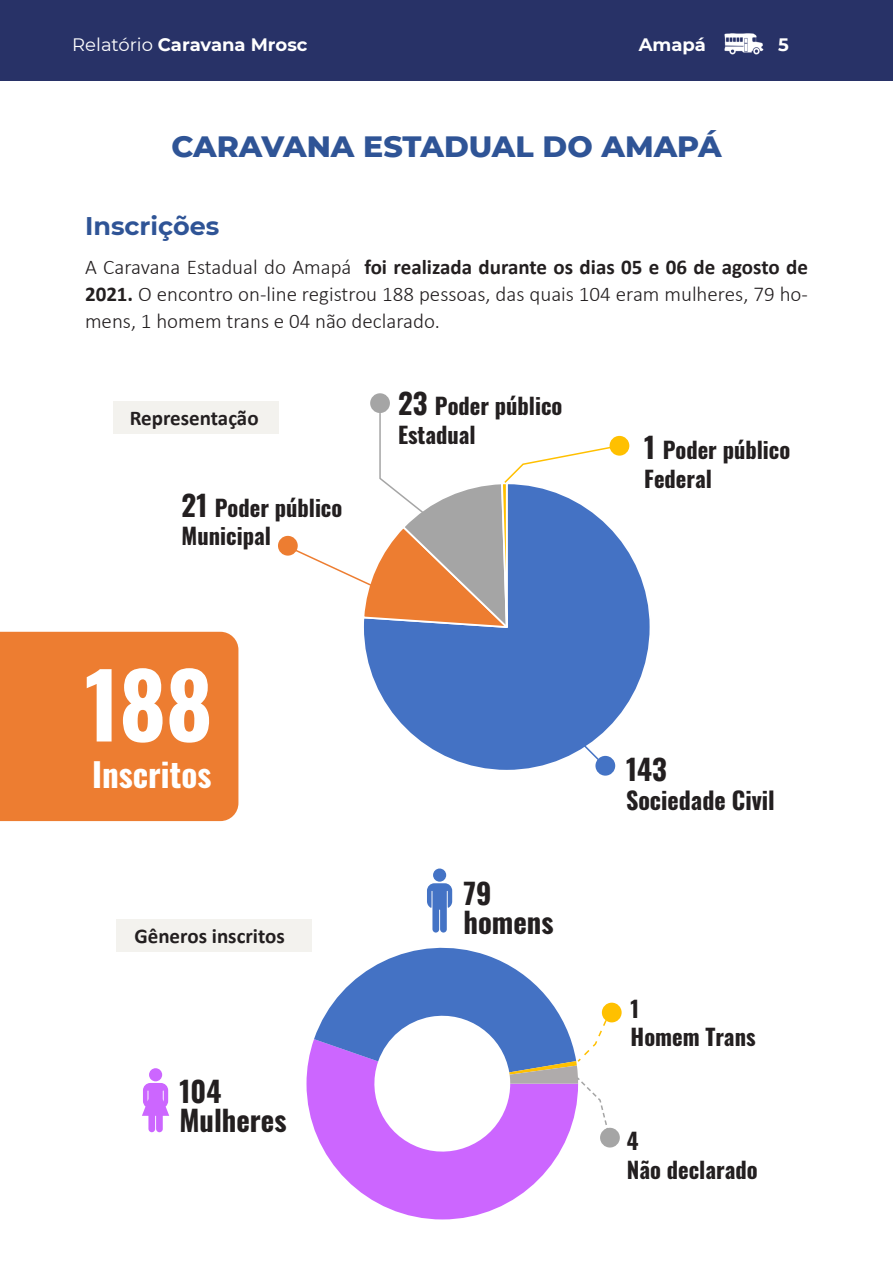
<style>
.page{position:relative;width:893px;height:1263px;background:#fff}
.page>*{position:absolute;margin:0;border:0;box-sizing:border-box;transform-origin:0 0}
.titulo{font:700 89.25px "Oswald";color:#fff}
.titulo-2{font:700 33px "Oswald";color:#fff}
.Heading_1{font:800 30px "Montserrat";color:#2f5496}
.titulo-3{font:700 28.65px "Oswald";color:#231f20}
.Heading_2{font:700 25.5px "Montserrat";color:#2f5496}
.titulo-4{font:700 24px "Oswald";color:#231f20}
.titulo-5{font:700 22.5px "Oswald";color:#231f20}
.t1{font:300 21px/27px "Calibri";color:#231f20;text-align:justify}
.t2{font:700 21px "Calibri";color:#231f20}
.t3{font:700 18px "Montserrat";color:#fff}
.s1{font-weight:400}
.s2{font-weight:700}
.s3{font-size:28.65px}
</style>
<div class="page">
<svg style="left:470px;top:541px;width:180px;height:231px"></svg>
<div style="left:0;top:632px;width:238px;height:189px;background:#ed7d31"></div>
<div style="left:0;top:0;width:893px;height:81px;background:#283267"></div>
<div style="left:113px;top:401px;width:165px;height:33px;background:#f3f2ee"></div>
<div style="left:595px;top:756px;width:20px;height:20px;background:#4473c5;border-radius:50%"></div>
<div style="left:370px;top:393px;width:20px;height:20px;background:#a5a5a5;border-radius:50%"></div>
<div style="left:433px;top:868px;width:13px;height:14px;background:#4473c5;border-radius:50%"></div>
<div style="left:149px;top:1068px;width:13px;height:13px;background:#c6f;border-radius:50%"></div>
<svg style="left:142px;top:1083px;width:27px;height:49px"></svg>
<div style="left:116px;top:919px;width:196px;height:33px;background:#f3f2ee"></div>
<div style="left:610px;top:436px;width:19px;height:20px;background:#ffc000;border-radius:50%"></div>
<svg style="left:278px;top:411px;width:343px;height:354px"></svg>
<svg style="left:306px;top:1039px;width:261px;height:180px;fill:#c6f"></svg>
<div style="left:600px;top:1128px;width:20px;height:19px;background:#a5a5a5;border-radius:50%"></div>
<div style="left:602px;top:1003px;width:20px;height:19px;background:#ffc000;border-radius:50%"></div>
<svg style="left:314px;top:883px;width:298px;height:256px"></svg>
<p class="t3" style="left:72px;top:32px;width:237px"><span class="s1">Relatório</span> Caravana Mrosc</p>
<p class="t3" style="left:639px;top:32px;width:69px">Amapá</p>
<p class="t3" style="left:778px;top:32px;width:12px">5</p>
<p class="Heading_1" style="left:171px;top:124px;width:552px">CARAVANA ESTADUAL DO AMAPÁ</p>
<p class="Heading_2" style="left:85px;top:207px;width:136px">Inscrições</p>
<p class="t1" style="left:85px;top:253px;width:724px">A Caravana Estadual do Amapá <span class="s2">foi realizada durante os dias 05 e 06 de agosto de 2021.</span> O encontro on-line registrou 188 pessoas, das quais 104 eram mulheres, 79 ho&shy;mens, 1 homem trans e 04 não declarado.</p>
<p class="t2" style="left:130px;top:403px;width:130px">Representação</p>
<p class="titulo-5" style="left:182px;top:487px;width:162px"><span class="s3">21</span> Poder público</p>
<p class="titulo-5" style="left:182px;top:516px;width:91px">Municipal</p>
<p class="titulo" style="left:85px;top:626px;width:129px">188</p>
<p class="titulo-2" style="left:92px;top:745px;width:121px">Inscritos</p>
<p class="t2" style="left:134px;top:921px;width:152px">Gêneros inscritos</p>
<p class="titulo-3" style="left:179px;top:1066px;width:43px">104</p>
<p class="titulo-3" style="left:179px;top:1095px;width:109px">Mulheres</p>
<p class="titulo-5" style="left:398px;top:386px;width:166px"><span class="s3">23</span> Poder público</p>
<p class="titulo-5" style="left:398px;top:415px;width:79px">Estadual</p>
<p class="titulo-3" style="left:463px;top:868px;width:29px">79</p>
<p class="titulo-3" style="left:463px;top:896px;width:92px">homens</p>
<p class="titulo-5" style="left:644px;top:430px;width:148px"><span class="s3">1</span> Poder público</p>
<p class="titulo-5" style="left:644px;top:459px;width:69px">Federal</p>
<p class="titulo-3" style="left:626px;top:744px;width:42px">143</p>
<p class="titulo-4" style="left:626px;top:778px;width:150px">Sociedade Civil</p>
<p class="titulo-5" style="left:631px;top:988px;width:10px">1</p>
<p class="titulo-5" style="left:631px;top:1017px;width:127px">Homem Trans</p>
<p class="titulo-5" style="left:627px;top:1121px;width:13px">4</p>
<p class="titulo-5" style="left:627px;top:1149px;width:132px">Não declarado</p>
</div>
